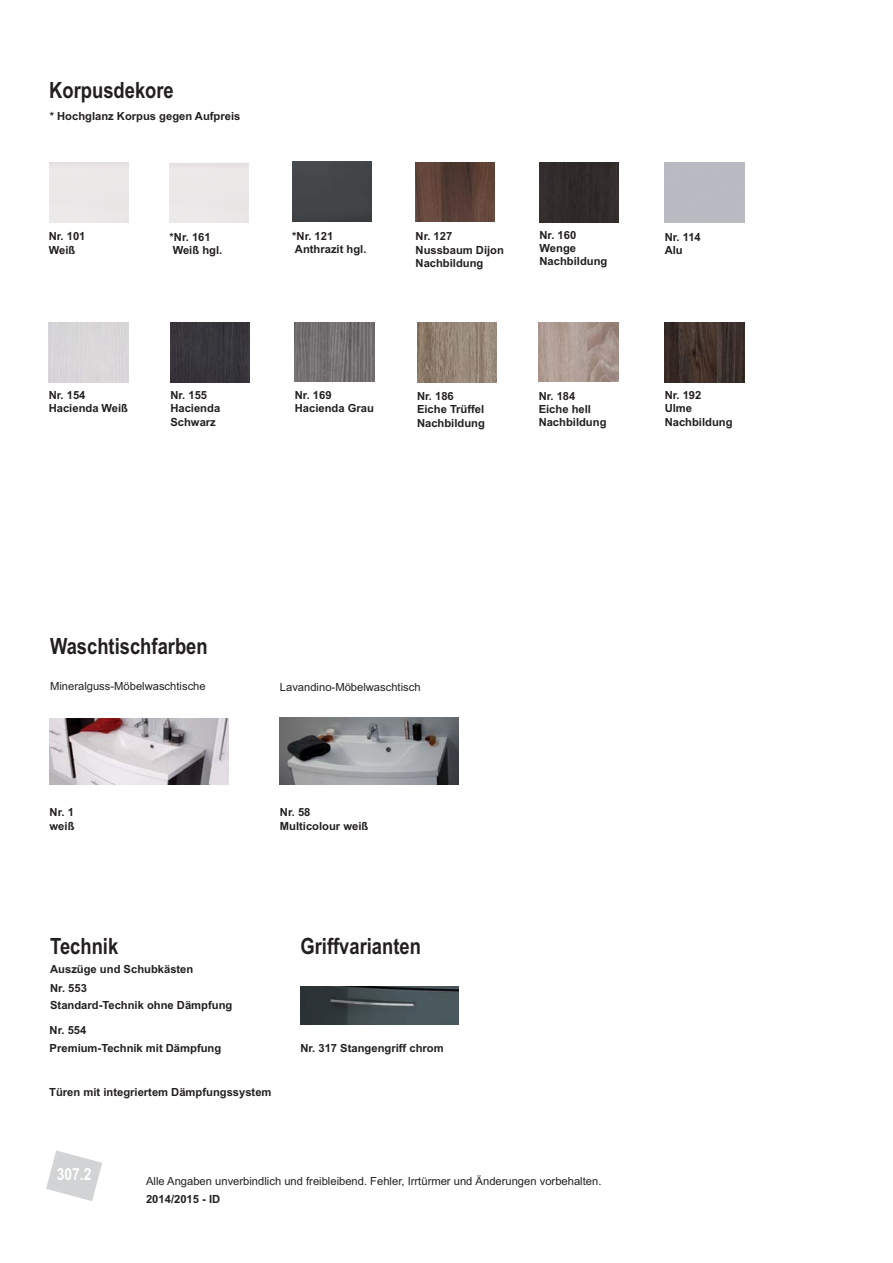
<style>
.page{position:relative;width:893px;height:1263px;background:#fff}
.page>*{position:absolute;margin:0;border:0;box-sizing:border-box;transform-origin:0 0}
.t1{font:700 22.35px "Arial Narrow";color:#231f20}
.t2{font:700 16.8px "Arial Narrow";color:#fff}
.t3{font:700 11.25px/13.4px "Arial";color:#231f20}
.t4{font:11.25px "Arial";color:#231f20}
</style>
<div class="page">
<svg style="left:46px;top:1150px;width:56px;height:51px"></svg>
<div style="left:292px;top:162px;width:79px;height:59px;background:#414548"></div>
<img style="left:295px;top:322px;width:79px;height:60px">
<img style="left:416px;top:162px;width:79px;height:59px">
<div style="left:539px;top:163px;width:80px;height:59px;background:#312c29"></div>
<div style="left:170px;top:323px;width:79px;height:59px;background:#37353b"></div>
<img style="left:50px;top:719px;width:178px;height:65px">
<img style="left:280px;top:718px;width:178px;height:67px">
<img style="left:300px;top:987px;width:158px;height:38px">
<img style="left:417px;top:323px;width:79px;height:59px">
<img style="left:539px;top:322px;width:79px;height:60px">
<img style="left:665px;top:323px;width:79px;height:59px">
<h1 class="t1" style="left:49px;top:82px;width:126px">Korpusdekore</h1>
<p class="t3" style="left:50px;top:110px;width:192px">* Hochglanz Korpus gegen Aufpreis</p>
<p class="t3" style="left:49px;top:231px;width:38px">Nr. 101<br>Weiß</p>
<p class="t3" style="left:170px;top:231px;width:54px">*Nr. 161<br>Weiß hgl.</p>
<p class="t3" style="left:49px;top:389px;width:81px">Nr. 154<br>Hacienda Weiß</p>
<p class="t3" style="left:170px;top:389px;width:51px">Nr. 155<br>Hacienda<br>Schwarz</p>
<p class="t3" style="left:292px;top:230px;width:76px">*Nr. 121<br>Anthrazit hgl.</p>
<p class="t3" style="left:539px;top:229px;width:69px">Nr. 160<br>Wenge<br>Nachbildung</p>
<p class="t3" style="left:416px;top:231px;width:90px">Nr. 127<br>Nussbaum Dijon<br>Nachbildung</p>
<p class="t3" style="left:665px;top:231px;width:38px">Nr. 114<br>Alu</p>
<p class="t3" style="left:295px;top:389px;width:81px">Nr. 169<br>Hacienda Grau</p>
<p class="t3" style="left:417px;top:391px;width:69px">Nr. 186<br>Eiche Trüffel<br>Nachbildung</p>
<p class="t3" style="left:539px;top:390px;width:69px">Nr. 184<br>Eiche hell<br>Nachbildung</p>
<p class="t3" style="left:665px;top:389px;width:69px">Nr. 192<br>Ulme<br>Nachbildung</p>
<h1 class="t1" style="left:50px;top:638px;width:159px">Waschtischfarben</h1>
<p class="t4" style="left:50px;top:682px;width:157px">Mineralguss-Möbelwaschtische</p>
<p class="t4" style="left:280px;top:683px;width:142px">Lavandino-Möbelwaschtisch</p>
<p class="t3" style="left:50px;top:807px;width:26px">Nr. 1 weiß</p>
<p class="t3" style="left:280px;top:807px;width:90px">Nr. 58<br>Multicolour weiß</p>
<h1 class="t1" style="left:50px;top:938px;width:70px">Technik</h1>
<p class="t3" style="left:50px;top:963px;width:145px">Auszüge und Schubkästen</p>
<p class="t3" style="left:50px;top:982px;width:38px">Nr. 553</p>
<p class="t3" style="left:50px;top:1000px;width:184px">Standard-Technik ohne Dämpfung</p>
<p class="t3" style="left:50px;top:1024px;width:38px">Nr. 554</p>
<p class="t3" style="left:50px;top:1042px;width:173px">Premium-Technik mit Dämpfung</p>
<p class="t3" style="left:49px;top:1086px;width:224px">Türen mit integriertem Dämpfungssystem</p>
<h1 class="t1" style="left:300px;top:938px;width:122px">Griffvarianten</h1>
<p class="t3" style="left:300px;top:1042px;width:145px">Nr. 317 Stangengriff chrom</p>
<h2 class="t2" style="left:57px;top:1168px;width:36px">307.2</h2>
<p class="t4" style="left:146px;top:1177px;width:457px">Alle Angaben unverbindlich und freibleibend. Fehler, Irrtürmer und Änderungen vorbehalten.</p>
<p class="t3" style="left:146px;top:1194px;width:76px">2014/2015 - ID</p>
</div>
